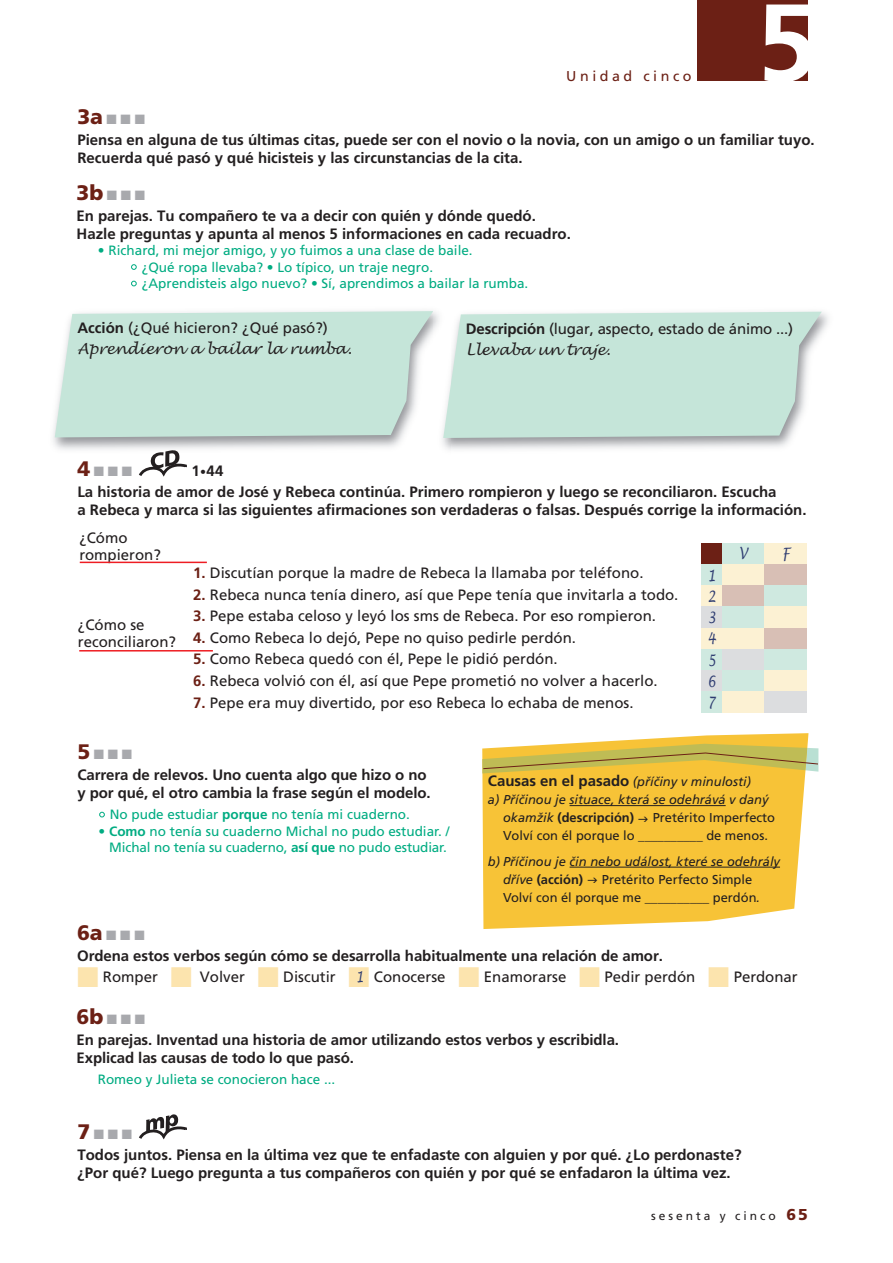
<style>
.page{position:relative;width:893px;height:1263px;background:#fff}
.page>*{position:absolute;margin:0;border:0;box-sizing:border-box;transform-origin:0 0}
.t1{font:700 109.5px "Pfrutiger";color:#fff}
.t2{font:900 21px "Frutiger CE";color:#6c2015}
.t3{font:italic 15.6px/21.3px "Lucida Handwriting";color:#2d3b70;text-align:justify;scale:.8 1}
.t4{font:700 15px/18px "Pfrutiger";color:#231f20}
.t5{font:15px/16.5px "Pfrutiger Roman";color:#231f20}
.t6{font:italic 15px "Lucida Handwriting";color:#231f20}
.t7{font:italic 15px "Lucida Handwriting";color:#2d3b70;scale:.8 1}
.t8{font:14.25px "Pfrutiger Roman";letter-spacing:.25em;color:#6c2015}
.t9{font:13.5px/16.5px "Frutiger CE";color:#00ac82;text-align:right}
.t10{font:italic 12.9px/18px "Frutiger CE";color:#231f20}
.t11{font:12.9px/18px "Frutiger CE";color:#231f20}
.t12{font:12.9px "Pfrutiger Roman";color:#231f20}
.t13{font:700 12.9px "Frutiger CE";color:#231f20}
.t14{font:12px "Pfrutiger Roman";letter-spacing:.25em;color:#231f20}
.s1{color:#a8a9ad}
.s2{font-family:"Pfrutiger Roman"}
.s3{font-family:"Pfrutiger Roman";color:#fff}
.s4{font-family:"Pfrutiger";font-weight:700}
.s5{font-family:"Pfrutiger Roman";font-weight:400;font-size:12px}
.s6{font-family:"Pfrutiger";font-weight:700;color:#6c2015}
.s7{font-weight:700}
.s8{font-family:"Pfrutiger";font-weight:700;font-style:normal;font-size:15px}
.s9{font-weight:400;font-style:italic}
.s10{font-weight:700;font-style:normal}
.s11{font-style:italic}
.s12{color:#fce4ae}
.s13{font-family:"Pfrutiger";font-weight:900;font-size:15.75px;color:#6c2015}
</style>
<div class="page">
<div style="left:697px;top:0;width:111px;height:81px;background:#6c2015"></div>
<svg style="left:55px;top:311px;width:378px;height:126px;background:#c8e5da"></svg>
<svg style="left:443px;top:312px;width:379px;height:126px;background:#c8e5da"></svg>
<svg style="left:139px;top:450px;width:49px;height:27px"></svg>
<div style="left:701px;top:543px;width:21px;height:21px;background:#6c2015"></div>
<div style="left:722px;top:543px;width:43px;height:21px;background:#cfe9e0"></div>
<div style="left:701px;top:564px;width:21px;height:21px;background:#cfe9e0"></div>
<div style="left:722px;top:564px;width:43px;height:21px;background:#fcf1d3"></div>
<div style="left:701px;top:585px;width:21px;height:22px;background:#fcf1d3"></div>
<div style="left:722px;top:585px;width:43px;height:22px;background:#d8bfb5"></div>
<div style="left:701px;top:607px;width:21px;height:21px;background:#dcdddf"></div>
<div style="left:722px;top:607px;width:43px;height:21px;background:#cfe9e0"></div>
<div style="left:701px;top:628px;width:21px;height:21px;background:#fcf1d3"></div>
<div style="left:722px;top:628px;width:43px;height:21px;background:#fcf1d3"></div>
<div style="left:701px;top:649px;width:21px;height:21px;background:#cfe9e0"></div>
<div style="left:722px;top:649px;width:43px;height:21px;background:#dcdddf"></div>
<div style="left:765px;top:543px;width:42px;height:21px;background:#fcf1d3"></div>
<div style="left:765px;top:564px;width:42px;height:21px;background:#d8bfb5"></div>
<div style="left:765px;top:585px;width:42px;height:22px;background:#cfe9e0"></div>
<div style="left:765px;top:607px;width:42px;height:21px;background:#fcf1d3"></div>
<div style="left:765px;top:628px;width:42px;height:21px;background:#d8bfb5"></div>
<div style="left:765px;top:649px;width:42px;height:21px;background:#cfe9e0"></div>
<div style="left:701px;top:670px;width:21px;height:22px;background:#dcdddf"></div>
<div style="left:722px;top:670px;width:43px;height:22px;background:#cfe9e0"></div>
<div style="left:765px;top:670px;width:42px;height:22px;background:#fcf1d3"></div>
<div style="left:701px;top:692px;width:21px;height:21px;background:#cfe9e0"></div>
<div style="left:722px;top:692px;width:43px;height:21px;background:#fcf1d3"></div>
<div style="left:765px;top:692px;width:42px;height:21px;background:#dcdddf"></div>
<svg style="left:482px;top:733px;width:326px;height:196px;background:#f7c84b"></svg>
<hr style="left:570px;top:805px;width:156px;height:1px;background:#231f20">
<hr style="left:570px;top:867px;width:210px;height:1px;background:#231f20">
<svg style="left:482px;top:744px;width:337px;height:29px;background:#d3bc4e"></svg>
<hr style="left:80px;top:562px;width:127px;height:1px;background:#ee1d23">
<hr style="left:79px;top:650px;width:134px;height:1px;background:#ee1d23">
<svg style="left:139px;top:1114px;width:48px;height:26px"></svg>
<svg style="left:639px;top:816px;width:9px;height:5px"></svg>
<svg style="left:588px;top:878px;width:9px;height:5px"></svg>
<p class="t8" style="left:566px;top:68px;width:127px">Unidad cinco</p>
<h1 class="t1" style="left:757px;top:-21px;width:62px">5</h1>
<h2 class="t2" style="left:77px;top:108px;width:69px">3a<span class="s1">■■■</span></h2>
<p class="t4" style="left:77px;top:131px;width:739px">Piensa en alguna de tus últimas citas, puede ser con el novio o la novia, con un amigo o un familiar tuyo.<br>Recuerda qué pasó y qué hicisteis y las circunstancias de la cita.</p>
<h2 class="t2" style="left:77px;top:184px;width:70px">3b<span class="s1">■■■</span></h2>
<p class="t4" style="left:77px;top:206px;width:496px">En parejas. Tu compañero te va a decir con quién y dónde quedó.<br>Hazle preguntas y apunta al menos 5 informaciones en cada recuadro.</p>
<p class="t9" style="left:98px;top:243px;width:376px"><span class="s2">•</span> Richard, mi mejor amigo, y yo fuimos a una clase de baile.</p>
<p class="t9" style="left:130px;top:260px;width:304px"><span class="s3">•</span> ¿Qué ropa llevaba? <span class="s2">•</span> Lo típico, un traje negro.</p>
<p class="t9" style="left:130px;top:276px;width:399px"><span class="s3">•</span> ¿Aprendisteis algo nuevo? <span class="s2">•</span> Sí, aprendimos a bailar la rumba.</p>
<p class="t5" style="left:77px;top:320px;width:252px"><span class="s4">Acción</span> (¿Qué hicieron? ¿Qué pasó?)</p>
<p class="t6" style="left:77px;top:340px;width:276px">Aprendieron a bailar la rumba.</p>
<p class="t5" style="left:466px;top:320px;width:329px"><span class="s4">Descripción</span> (lugar, aspecto, estado de ánimo ...)</p>
<p class="t6" style="left:466px;top:341px;width:146px">Llevaba un traje.</p>
<h2 class="t2" style="left:77px;top:460px;width:56px">4<span class="s1">■■■</span></h2>
<p class="t4" style="left:77px;top:483px;width:731px">La historia de amor de José y Rebeca continúa. Primero rompieron y luego se reconciliaron. Escucha<br>a Rebeca y marca si las siguientes afirmaciones son verdaderas o falsas. Después corrige la información.</p>
<p class="t4" style="left:191px;top:461px;width:34px">1<span class="s5">•</span>44</p>
<p class="t5" style="left:79px;top:530px;width:83px">¿Cómo rompieron?</p>
<p class="t5" style="left:78px;top:617px;width:100px">¿Cómo se reconciliaron?</p>
<p class="t5" style="left:193px;top:564px;width:452px"><span class="s6">1.</span> Discutían porque la madre de Rebeca la llamaba por teléfono.</p>
<p class="t5" style="left:193px;top:586px;width:487px"><span class="s6">2.</span> Rebeca nunca tenía dinero, así que Pepe tenía que invitarla a todo.</p>
<p class="t5" style="left:193px;top:608px;width:464px"><span class="s6">3.</span> Pepe estaba celoso y leyó los sms de Rebeca. Por eso rompieron.</p>
<p class="t5" style="left:193px;top:629px;width:384px"><span class="s6">4.</span> Como Rebeca lo dejó, Pepe no quiso pedirle perdón.</p>
<p class="t5" style="left:193px;top:651px;width:366px"><span class="s6">5.</span> Como Rebeca quedó con él, Pepe le pidió perdón.</p>
<p class="t5" style="left:193px;top:672px;width:466px"><span class="s6">6.</span> Rebeca volvió con él, así que Pepe prometió no volver a hacerlo.</p>
<p class="t5" style="left:193px;top:694px;width:442px"><span class="s6">7.</span> Pepe era muy divertido, por eso Rebeca lo echaba de menos.</p>
<p class="t3" style="left:707px;top:564px;width:12px">1<br>2<br>3<br>4<br>5</p>
<p class="t3" style="left:707px;top:671px;width:12px">6<br>7</p>
<p class="t3" style="left:739px;top:543px;width:12px">V</p>
<p class="t3" style="left:782px;top:543px;width:11px">F</p>
<h2 class="t2" style="left:77px;top:744px;width:56px">5<span class="s1">■■■</span></h2>
<p class="t4" style="left:77px;top:766px;width:355px">Carrera de relevos. Uno cuenta algo que hizo o no y por qué, el otro cambia la frase según el modelo.</p>
<p class="t9" style="left:99px;top:807px;width:313px"><span class="s3">•</span> No pude estudiar <span class="s7">porque</span> no tenía mi cuaderno.</p>
<p class="t9" style="left:99px;top:824px;width:352px"><span class="s2">•</span> <span class="s7">Como</span> no tenía su cuaderno Michal no pudo estudiar. /<br>Michal no tenía su cuaderno, <span class="s7">así que</span> no pudo estudiar.</p>
<p class="t10" style="left:488px;top:774px;width:265px"><span class="s8">Causas en el pasado</span> (příčiny v minulosti)</p>
<p class="t10" style="left:488px;top:792px;width:282px">a) Příčinou je situace, která se odehrává v daný</p>
<p class="t13" style="left:503px;top:813px;width:132px"><span class="s9">okamžik</span> (descripción)</p>
<p class="t11" style="left:653px;top:810px;width:124px">Pretérito Imperfecto</p>
<p class="t12" style="left:503px;top:828px;width:266px">Volví con él porque lo __________ de menos.</p>
<p class="t10" style="left:503px;top:853px;width:278px;text-indent:-15px">b) Příčinou je čin nebo událost, které se odehrály dříve <span class="s10">(acción)</span></p>
<p class="t11" style="left:503px;top:871px;width:259px;text-indent:99px">Pretérito Perfecto Simple<br>Volví con él porque me __________ perdón<span class="s11">.</span></p>
<h2 class="t2" style="left:77px;top:924px;width:69px">6a<span class="s1">■■■</span></h2>
<p class="t4" style="left:77px;top:946px;width:587px">Ordena estos verbos según cómo se desarrolla habitualmente una relación de amor.</p>
<p class="t5" style="left:77px;top:969px;width:722px"><span class="s12">■</span> Romper <span class="s12">■</span> Volver <span class="s12">■</span> Discutir <span class="s12">■</span> Conocerse <span class="s12">■</span> Enamorarse <span class="s12">■</span> Pedir perdón <span class="s12">■</span> Perdonar</p>
<p class="t7" style="left:356px;top:968px;width:12px">1</p>
<h2 class="t2" style="left:77px;top:1009px;width:70px">6b<span class="s1">■■■</span></h2>
<p class="t4" style="left:77px;top:1031px;width:544px">En parejas. Inventad una historia de amor utilizando estos verbos y escribidla.<br>Explicad las causas de todo lo que pasó.</p>
<p class="t9" style="left:98px;top:1072px;width:239px">Romeo y Julieta se conocieron hace ...</p>
<h2 class="t2" style="left:77px;top:1123px;width:56px">7<span class="s1">■■■</span></h2>
<p class="t4" style="left:77px;top:1146px;width:666px">Todos juntos. Piensa en la última vez que te enfadaste con alguien y por qué. ¿Lo perdonaste? ¿Por qué? Luego pregunta a tus compañeros con quién y por qué se enfadaron la última vez.</p>
<p class="t14" style="left:651px;top:1209px;width:158px">sesenta y cinco <span class="s13">65</span></p>
</div>
